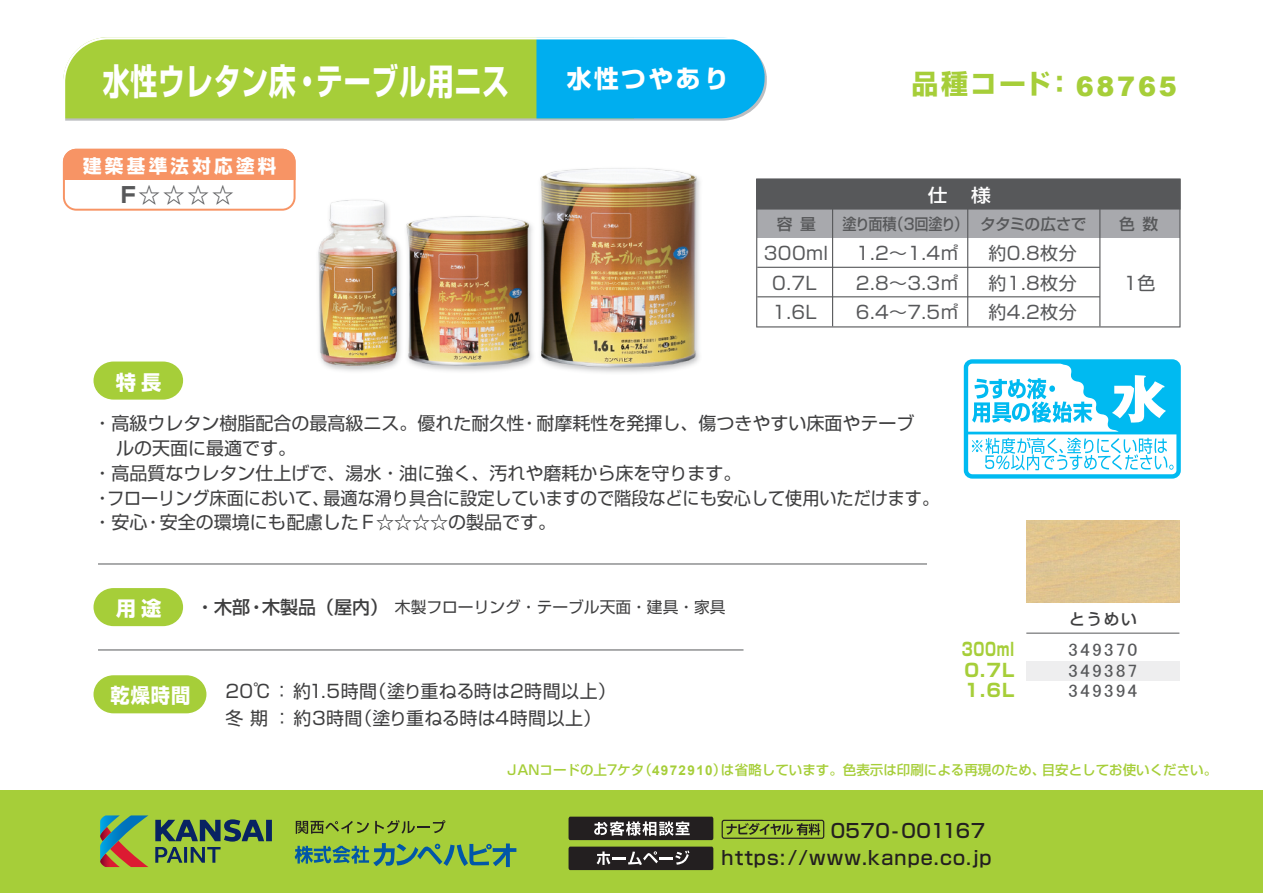
<style>
.page{position:relative;width:1263px;height:893px;background:#fff}
.page>*{position:absolute;margin:0;border:0;box-sizing:border-box;transform-origin:0 0}
.t1{font:700 36px "Shin Go Pro";letter-spacing:.025em;color:#fff;scale:.75 1}
.t2{font:700 27px "Shin Go Pro";letter-spacing:.07em;color:#a6ce39}
.t3{font:700 24.75px "Shin Go Pro";letter-spacing:.1em;color:#fff}
.t4{font:700 21.45px "Shin Go Pro";color:#57585a}
.t5{font:700 20.25px "Shin Go Pro";letter-spacing:.05em;color:#fff}
.t6{font:700 20.25px "Shin Go Pro";letter-spacing:.05em;color:#fff;scale:.95 1}
.t7{font:500 19.05px/27.2px "Shin Go Pro";letter-spacing:.06em;color:#231f20}
.t8{font:700 18.45px "Shin Go Pro";letter-spacing:.18em;color:#fff}
.t9{font:18px/27px "Shin Go Pro";color:#3e3e3f}
.t10{font:18px/29.4px "Shin Go Pro";letter-spacing:.025em;color:#57585a}
.t11{font:18px/20.2px "MS P Gothic";letter-spacing:.1em;color:#57585a;text-align:justify;scale:1.1 1}
.t12{font:700 18px/20.2px "Shin Go Pro";letter-spacing:.05em;color:#a6ce39;text-align:justify;scale:.75 1}
.t13{font:500 18px "Shin Go Pro";color:#fff;scale:1.1 1}
.t14{font:15.75px "Shin Go Pro";color:#3e3e3f}
.t15{font:500 15.75px "Shin Go Pro";letter-spacing:-.05em;color:#57585a;scale:.9 1}
.t16{font:500 15.75px "Shin Go Pro";letter-spacing:-.05em;color:#57585a}
.t17{font:500 15.75px "Shin Go Pro";color:#3e3e3f}
.t18{font:500 13.5px "Shin Go Pro";color:#a6ce39}
.s1{font-family:"Arial";font-weight:900}
.s2{font-weight:500;font-size:18px}
.s3{font-family:"Arial";font-weight:700}
</style>
<div class="page">
<div style="left:0;top:791px;width:1263px;height:102px;background:#a6ce39"></div>
<svg style="left:296px;top:821px;width:73px;height:13px"></svg>
<svg style="left:375px;top:820px;width:70px;height:14px"></svg>
<svg style="left:295px;top:843px;width:221px;height:24px"></svg>
<svg style="left:155px;top:819px;width:117px;height:44px"></svg>
<svg style="left:100px;top:815px;width:48px;height:52px"></svg>
<div style="left:722px;top:820px;width:102px;height:19px;border:1px solid #231f20;border-radius:2px"></div>
<svg style="left:726px;top:823px;width:94px;height:12px"></svg>
<svg style="left:568px;top:817px;width:145px;height:23px;background:#504d4e"></svg>
<svg style="left:568px;top:847px;width:145px;height:23px;background:#393636"></svg>
<svg style="left:94px;top:362px;width:89px;height:38px;background:#aed24c"></svg>
<hr style="left:98px;top:564px;width:829px;height:1px;background:#57585a">
<hr style="left:98px;top:650px;width:645px;height:1px;background:#57585a">
<svg style="left:94px;top:675px;width:112px;height:38px;background:#acd147"></svg>
<svg style="left:94px;top:588px;width:89px;height:38px;background:#aed24b"></svg>
<svg style="left:756px;top:179px;width:424px;height:148px"></svg>
<div style="left:964px;top:359px;width:217px;height:120px;border:4px solid #00baf1;border-radius:6px"></div>
<hr style="left:966px;top:432px;width:212px;height:2px;background:#00baf1">
<svg style="left:972px;top:361px;width:208px;height:109px"></svg>
<svg style="left:63px;top:37px;width:704px;height:84px;background:#7ac67c"></svg>
<svg style="left:63px;top:149px;width:233px;height:62px"></svg>
<img style="left:318px;top:168px;width:382px;height:205px">
<div style="left:1026px;top:661px;width:153px;height:20px;background:#eeeeef"></div>
<hr style="left:1026px;top:633px;width:153px;height:1px;background:#57585a">
<h1 class="t1" style="left:103px;top:52px;width:543px">水性ウレタン床・テーブル用ニス</h1>
<h3 class="t3" style="left:567px;top:59px;width:164px">水性つやあり</h3>
<p class="t8" style="left:83px;top:151px;width:195px">建築基準法対応塗料</p>
<p class="t4" style="left:121px;top:178px;width:114px">F☆☆☆☆</p>
<p class="t5" style="left:116px;top:366px;width:47px">特長</p>
<h2 class="t2" style="left:911px;top:62px;width:267px">品種コード：<span class="s1">68765</span></h2>
<p class="t13" style="left:928px;top:181px;width:20px">仕</p>
<p class="t13" style="left:971px;top:181px;width:20px">様</p>
<p class="t16" style="left:777px;top:211px;width:41px">容 量</p>
<p class="t15" style="left:843px;top:211px;width:273px">塗り面積（3回塗り） タタミの広さで</p>
<p class="t16" style="left:1119px;top:211px;width:41px">色 数</p>
<p class="t10" style="left:764px;top:237px;width:66px">300ml</p>
<p class="t10" style="left:856px;top:237px;width:104px">1.2～1.4㎡</p>
<p class="t10" style="left:988px;top:237px;width:90px">約0.8枚分</p>
<p class="t10" style="left:856px;top:266px;width:104px">2.8～3.3㎡</p>
<p class="t10" style="left:1123px;top:266px;width:34px">1色</p>
<p class="t10" style="left:856px;top:296px;width:104px">6.4～7.5㎡</p>
<p class="t10" style="left:988px;top:266px;width:90px">約1.8枚分約4.2枚分</p>
<p class="t10" style="left:772px;top:266px;width:46px">0.7L<br>1.6L</p>
<p class="t9" style="left:94px;top:408px;width:822px">・高級ウレタン樹脂配合の最高級ニス。優れた耐久性・耐摩耗性を発揮し、傷つきやすい床面やテーブ</p>
<p class="t9" style="left:116px;top:433px;width:181px">ルの天面に最適です。</p>
<p class="t9" style="left:94px;top:457px;width:649px">・高品質なウレタン仕上げで、湯水・油に強く、汚れや磨耗から床を守ります。</p>
<p class="t9" style="left:94px;top:482px;width:847px">・フローリング床面において、最適な滑り具合に設定していますので階段などにも安心して使用いただけます。</p>
<p class="t9" style="left:94px;top:507px;width:464px">・安心・安全の環境にも配慮したＦ☆☆☆☆の製品です。</p>
<p class="t5" style="left:116px;top:592px;width:47px">用途</p>
<p class="t14" style="left:196px;top:594px;width:531px"><span class="s2">・木部・木製品（屋内）</span>　木製フローリング・テーブル天面・建具・家具</p>
<p class="t6" style="left:111px;top:680px;width:86px">乾燥時間</p>
<p class="t9" style="left:225px;top:675px;width:392px">20℃ ： 約1.5時間（塗り重ねる時は2時間以上）冬 期： 約3時間（塗り重ねる時は4時間以上）</p>
<p class="t12" style="left:962px;top:638px;width:72px">300ml 0.7L 1.6L</p>
<p class="t17" style="left:1069px;top:606px;width:69px">とうめい</p>
<p class="t11" style="left:1068px;top:640px;width:64px">349370<br>349387<br>349394</p>
<p class="t18" style="left:507px;top:759px;width:711px">JANコードの上7ケタ（<span class="s3">4972910</span>）は省略しています。色表示は印刷による再現のため、目安としてお使いください。</p>
<p class="t7" style="left:722px;top:814px;width:271px;text-indent:109px">0570- 001167 httpｓ://www.kanpe.co.jp</p>
</div>
